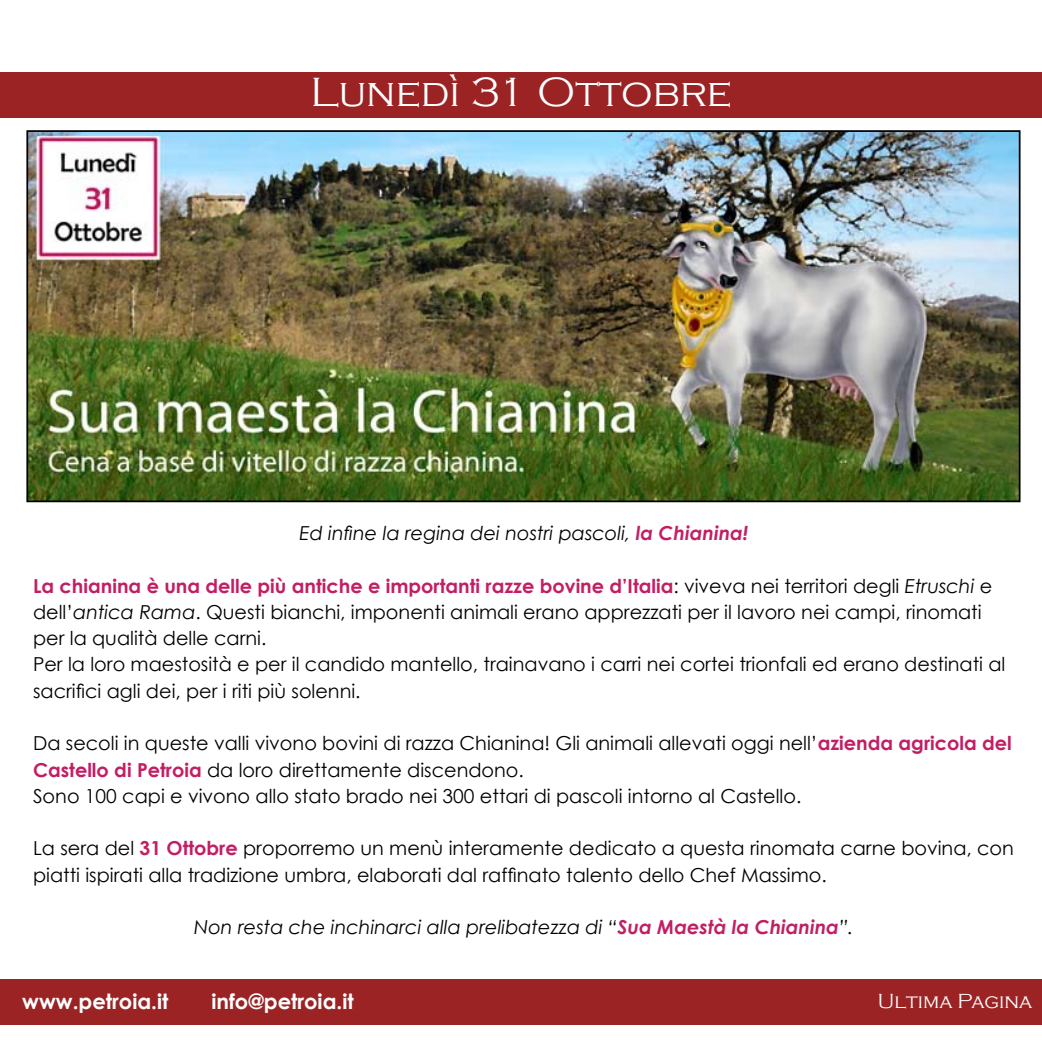
<style>
.page{position:relative;width:1042px;height:1042px;background:#fff}
.page>*{position:absolute;margin:0;border:0;box-sizing:border-box;transform-origin:0 0}
.t1{font:300 42px "Copperplate Gothic";color:#fff}
.t2{font:700 21px "Century Gothic";color:#fff}
.t3{font:300 21px "Copperplate Gothic";color:#fff}
.t4{font:19.25px/26.2px "Century Gothic";color:#000}
.t5{font:italic 19.25px "Century Gothic";color:#000}
.s1{font-weight:700;color:#c41d63}
.s2{font-weight:700;color:#c31d63}
.s3{font-style:italic}
</style>
<div class="page">
<div style="left:0;top:979px;width:1042px;height:45px;background:#9b2324"></div>
<div style="left:0;top:72px;width:1042px;height:45px;background:#9b2324"></div>
<img style="left:29px;top:133px;width:988px;height:366px">
<div style="left:26px;top:130px;width:994px;height:372px;border:2px solid #000"></div>
<h1 class="t1" style="left:310px;top:69px;width:423px">Lunedì 31 Ottobre</h1>
<p class="t5" style="left:299px;top:520px;width:450px">Ed infine la regina dei nostri pascoli, <span class="s1">la Chianina!</span></p>
<p class="t4" style="left:33px;top:572px;width:974px"><span class="s2">La chianina è una delle più antiche e importanti razze bovine d’Italia</span>: viveva nei territori degli <span class="s3">Etruschi</span> e dell’<span class="s3">antica Rama</span>. Questi bianchi, imponenti animali erano apprezzati per il lavoro nei campi, rinomati per la qualità delle carni.<br>Per la loro maestosità e per il candido mantello, trainavano i carri nei cortei trionfali ed erano destinati al sacrifici agli dei, per i riti più solenni.</p>
<p class="t4" style="left:33px;top:730px;width:980px">Da secoli in queste valli vivono bovini di razza Chianina! Gli animali allevati oggi nell’<span class="s2">azienda agricola del<br>Castello di Petroia</span> da loro direttamente discendono.<br>Sono 100 capi e vivono allo stato brado nei 300 ettari di pascoli intorno al Castello.</p>
<p class="t4" style="left:33px;top:835px;width:982px">La sera del <span class="s2">31 Ottobre</span> proporremo un menù interamente dedicato a questa rinomata carne bovina, con piatti ispirati alla tradizione umbra, elaborati dal raffinato talento dello Chef Massimo.</p>
<p class="t5" style="left:194px;top:913px;width:661px">Non resta che inchinarci alla prelibatezza di “<span class="s2">Sua Maestà la Chianina</span>”.</p>
<p class="t2" style="left:22px;top:986px;width:148px">www.petroia.it</p>
<p class="t2" style="left:211px;top:986px;width:144px">info@petroia.it</p>
<p class="t3" style="left:878px;top:990px;width:156px">Ultima Pagina</p>
</div>
